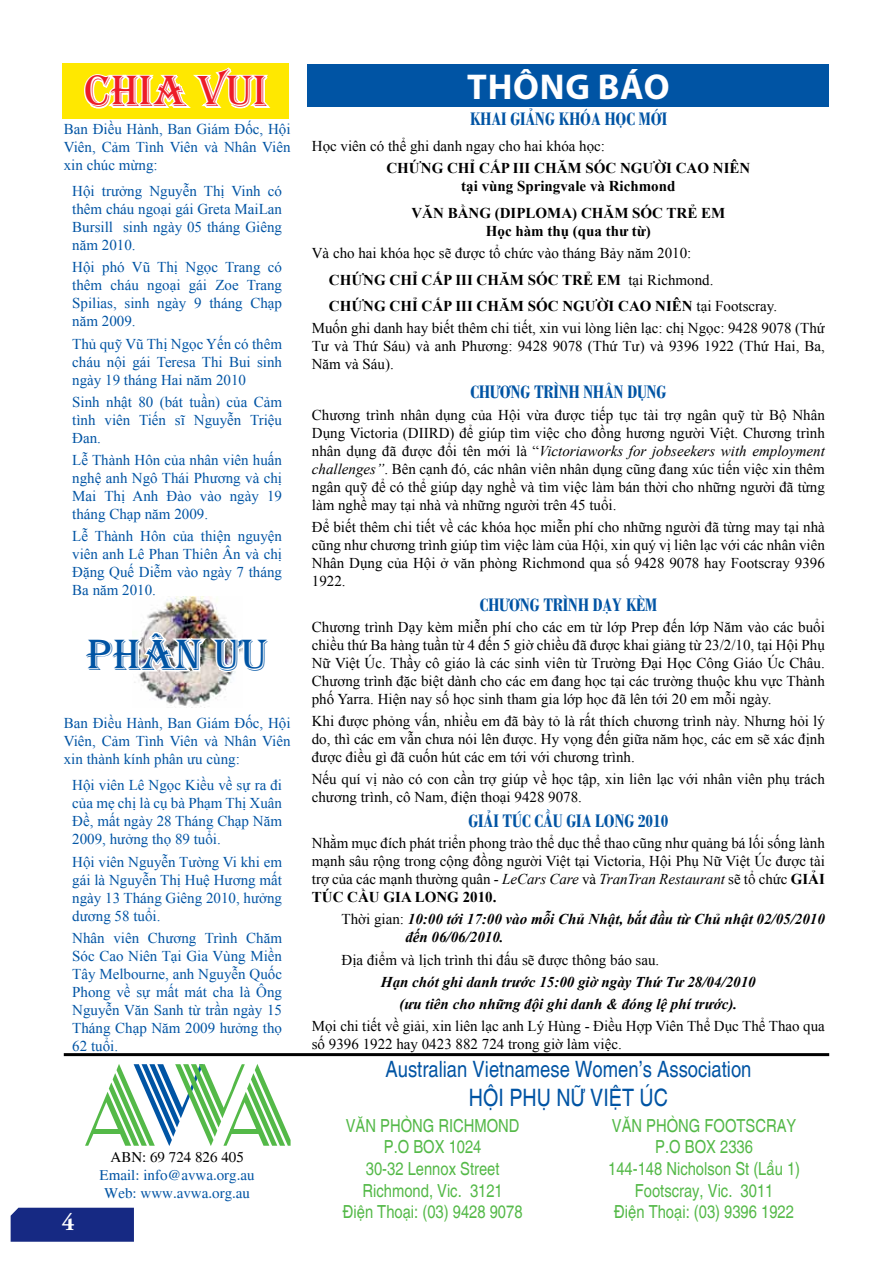
<style>
.page{position:relative;width:893px;height:1263px;background:#fff}
.page>*{position:absolute;margin:0;border:0;box-sizing:border-box;transform-origin:0 0}
.t1{font:45px "VNU Algerian";color:#ed1c27}
.t2{font:45px "VNU Algerian";color:#0054a4}
.t3{font:700 36px "Myriad Pro";letter-spacing:.02em;color:#fff}
.t4{font:700 24.15px "Adobe Garamond Pro";color:#fff}
.t5{font:24px "VNU Helvetica Narrow";color:#0054a4}
.t6{font:22.5px "VNU Helvetica Narrow";color:#0054a4}
.t7{font:19.5px "VNU Bodoni Bold Condensed Bold";color:#0054a4}
.t8{font:18px/21.6px "VNU Helvetica Narrow";color:#54b948;text-align:center}
.t9{font:15px/18px "Times New Roman";color:#000;text-align:justify}
.t10{font:15px/18px "Times New Roman";color:#0054a4;text-align:justify}
.t11{font:italic 700 15px/18px "Times New Roman";color:#000}
.t12{font:700 15px/18px "Times New Roman";color:#000;text-align:center}
.t13{font:15px/18px "Times";color:#0054a4;text-align:center}
.t14{font:15px "Times";color:#000}
.s1{font-weight:700}
.s2{font-style:italic}
.s3{font-weight:400;font-style:normal}
</style>
<div class="page">
<svg style="left:85px;top:1064px;width:206px;height:82px"></svg>
<hr style="left:230px;top:1129px;width:30px;height:4px;background:#54b948">
<hr style="left:64px;top:1053px;width:765px;height:3px;background:#000">
<div style="left:308px;top:64px;width:521px;height:42px;background:#0054a4"></div>
<div style="left:11px;top:1208px;width:123px;height:34px;background:#162983"></div>
<img style="left:145px;top:597px;width:86px;height:110px">
<img style="left:133px;top:630px;width:110px;height:57px">
<div style="left:62px;top:64px;width:227px;height:55px;background:#ffe800"></div>
<svg style="left:82px;top:63px;width:192px;height:46px"></svg>
<h1 class="t1" style="left:84px;top:59px;width:184px">CHIA VUI</h1>
<p class="t10" style="left:64px;top:119px;width:228px">Ban Điều Hành, Ban Giám Đốc, Hội Viên, Cảm Tình Viên và Nhân Viên xin chúc mừng:</p>
<p class="t10" style="left:72px;top:182px;width:211px">Hội trưởng Nguyễn Thị Vinh có thêm cháu ngoại gái Greta MaiLan Bursill sinh ngày 05 tháng Giêng năm 2010.</p>
<p class="t10" style="left:72px;top:258px;width:211px">Hội phó Vũ Thị Ngọc Trang có thêm cháu ngoại gái Zoe Trang Spilias, sinh ngày 9 tháng Chạp năm 2009.</p>
<p class="t10" style="left:72px;top:334px;width:211px">Thủ quỹ Vũ Thị Ngọc Yến có thêm cháu nội gái Teresa Thi Bui sinh ngày 19 tháng Hai năm 2010</p>
<p class="t10" style="left:72px;top:392px;width:211px">Sinh nhật 80 (bát tuần) của Cảm tình viên Tiến sĩ Nguyễn Triệu Đan.</p>
<p class="t10" style="left:72px;top:451px;width:211px">Lễ Thành Hôn của nhân viên huấn nghệ anh Ngô Thái Phương và chị Mai Thị Anh Đào vào ngày 19 tháng Chạp năm 2009.</p>
<p class="t10" style="left:72px;top:527px;width:211px">Lễ Thành Hôn của thiện nguyện viên anh Lê Phan Thiên Ân và chị Đặng Quế Diễm vào ngày 7 tháng Ba năm 2010.</p>
<h1 class="t2" style="left:86px;top:623px;width:183px">PHÂN ƯU</h1>
<p class="t10" style="left:64px;top:713px;width:228px">Ban Điều Hành, Ban Giám Đốc, Hội Viên, Cảm Tình Viên và Nhân Viên xin thành kính phân ưu cùng:</p>
<p class="t10" style="left:72px;top:776px;width:211px">Hội viên Lê Ngọc Kiều về sự ra đi của mẹ chị là cụ bà Phạm Thị Xuân Đề, mất ngày 28 Tháng Chạp Năm 2009, hưởng thọ 89 tuổi.</p>
<p class="t10" style="left:72px;top:852px;width:211px">Hội viên Nguyễn Tường Vi khi em gái là Nguyễn Thị Huệ Hương mất ngày 13 Tháng Giêng 2010, hưởng dương 58 tuổi.</p>
<p class="t10" style="left:72px;top:928px;width:211px">Nhân viên Chương Trình Chăm Sóc Cao Niên Tại Gia Vùng Miền Tây Melbourne, anh Nguyễn Quốc Phong về sự mất mát cha là Ông Nguyễn Văn Sanh từ trần ngày 15<br>Tháng Chạp Năm 2009 hưởng thọ 62 tuổi.</p>
<h3 class="t4" style="left:62px;top:1208px;width:14px">4</h3>
<p class="t14" style="left:110px;top:1148px;width:135px">ABN: 69 724 826 405</p>
<p class="t13" style="left:100px;top:1166px;width:157px">Email: info@avwa.org.au<br>Web: www.avwa.org.au</p>
<h2 class="t3" style="left:467px;top:63px;width:204px">THÔNG BÁO</h2>
<h3 class="t7" style="left:470px;top:106px;width:199px">KHAI GIẢNG KHÓA HỌC MỚI</h3>
<p class="t9" style="left:312px;top:137px;width:295px">Học viên có thể ghi danh ngay cho hai khóa học:</p>
<p class="t12" style="left:386px;top:159px;width:365px">CHỨNG CHỈ CẤP III CHĂM SÓC NGƯỜI CAO NIÊN tại vùng Springvale và Richmond</p>
<p class="t12" style="left:411px;top:204px;width:315px">VĂN BẰNG (DIPLOMA) CHĂM SÓC TRẺ EM<br>Học hàm thụ (qua thư từ)</p>
<p class="t9" style="left:329px;top:240px;width:450px;line-height:26.5px;text-align:left;text-indent:-17px">Và cho hai khóa học sẽ được tổ chức vào tháng Bảy năm 2010:<br><span class="s1">CHỨNG CHỈ CẤP III CHĂM SÓC TRẺ EM</span> tại Richmond.<br><span class="s1">CHỨNG CHỈ CẤP III CHĂM SÓC NGƯỜI CAO NIÊN</span> tại Footscray.</p>
<p class="t9" style="left:312px;top:319px;width:515px">Muốn ghi danh hay biết thêm chi tiết, xin vui lòng liên lạc: chị Ngọc: 9428 9078 (Thứ Tư và Thứ Sáu) và anh Phương: 9428 9078 (Thứ Tư) và 9396 1922 (Thứ Hai, Ba, Năm và Sáu).</p>
<h3 class="t7" style="left:470px;top:378px;width:197px">CHƯƠNG TRÌNH NHÂN DỤNG</h3>
<p class="t9" style="left:312px;top:406px;width:515px">Chương trình nhân dụng của Hội vừa được tiếp tục tài trợ ngân quỹ từ Bộ Nhân Dụng Victoria (DIIRD) để giúp tìm việc cho đồng hương người Việt. Chương trình nhân dụng đã được đổi tên mới là “<span class="s2">Victoriaworks for jobseekers with employment challenges”</span>. Bên cạnh đó, các nhân viên nhân dụng cũng đang xúc tiến việc xin thêm ngân quỹ để có thể giúp dạy nghề và tìm việc làm bán thời cho những người đã từng làm nghề may tại nhà và những người trên 45 tuổi.</p>
<p class="t9" style="left:312px;top:518px;width:515px">Để biết thêm chi tiết về các khóa học miễn phí cho những người đã từng may tại nhà cũng như chương trình giúp tìm việc làm của Hội, xin quý vị liên lạc với các nhân viên Nhân Dụng của Hội ở văn phòng Richmond qua số 9428 9078 hay Footscray 9396<br>1922.</p>
<h3 class="t7" style="left:480px;top:591px;width:179px">CHƯƠNG TRÌNH DẠY KÈM</h3>
<p class="t9" style="left:312px;top:617px;width:515px">Chương trình Dạy kèm miễn phí cho các em từ lớp Prep đến lớp Năm vào các buổi chiều thứ Ba hàng tuần từ 4 đến 5 giờ chiều đã được khai giảng từ 23/2/10, tại Hội Phụ Nữ Việt Úc. Thầy cô giáo là các sinh viên từ Trường Đại Học Công Giáo Úc Châu.<br>Chương trình đặc biệt dành cho các em đang học tại các trường thuộc khu vực Thành phố Yarra. Hiện nay số học sinh tham gia lớp học đã lên tới 20 em mỗi ngày.</p>
<p class="t9" style="left:312px;top:712px;width:515px">Khi được phỏng vấn, nhiều em đã bày tỏ là rất thích chương trình này. Nhưng hỏi lý do, thì các em vẫn chưa nói lên được. Hy vọng đến giữa năm học, các em sẽ xác định được điều gì đã cuốn hút các em tới với chương trình.</p>
<p class="t9" style="left:312px;top:770px;width:515px">Nếu quí vị nào có con cần trợ giúp về học tập, xin liên lạc với nhân viên phụ trách chương trình, cô Nam, điện thoại 9428 9078.</p>
<h3 class="t7" style="left:468px;top:807px;width:201px">GIẢI TÚC CẦU GIA LONG 2010</h3>
<p class="t9" style="left:312px;top:834px;width:515px">Nhằm mục đích phát triển phong trào thể dục thể thao cũng như quảng bá lối sống lành mạnh sâu rộng trong cộng đồng người Việt tại Victoria, Hội Phụ Nữ Việt Úc được tài trợ của các mạnh thường quân - <span class="s2">LeCars Care</span> và <span class="s2">TranTran Restaurant</span> sẽ tổ chức <span class="s1">GIẢI TÚC CẦU GIA LONG 2010.</span></p>
<p class="t11" style="left:405px;top:910px;width:421px;text-indent:-64px"><span class="s3">Thời gian:</span> 10:00 tới 17:00 vào mỗi Chủ Nhật, bắt đầu từ Chủ nhật 02/05/2010 đến 06/06/2010.</p>
<p class="t9" style="left:342px;top:950px;width:319px">Địa điểm và lịch trình thi đấu sẽ được thông báo sau.</p>
<p class="t11" style="left:381px;top:970px;width:376px;line-height:22.2px;text-align:center">Hạn chót ghi danh trước 15:00 giờ ngày Thứ Tư 28/04/2010 (ưu tiên cho những đội ghi danh &amp; đóng lệ phí trước).</p>
<p class="t9" style="left:312px;top:1017px;width:515px">Mọi chi tiết về giải, xin liên lạc anh Lý Hùng - Điều Hợp Viên Thể Dục Thể Thao qua số 9396 1922 hay 0423 882 724 trong giờ làm việc.</p>
<h3 class="t6" style="left:385px;top:1052px;width:368px">Australian Vietnamese Women’s Association</h3>
<h3 class="t5" style="left:469px;top:1079px;width:201px">HỘI PHỤ NỮ VIỆT ÚC</h3>
<p class="t8" style="left:343px;top:1113px;width:181px">VĂN PHÒNG RICHMOND<br>P.O BOX 1024<br>30-32 Lennox Street<br>Richmond, Vic. 3121<br>Điện Thoại: (03) 9428 9078</p>
<p class="t8" style="left:608px;top:1113px;width:193px">VĂN PHÒNG FOOTSCRAY<br>P.O BOX 2336<br>144-148 Nicholson St (Lầu 1)<br>Footscray, Vic. 3011<br>Điện Thoại: (03) 9396 1922</p>
</div>
